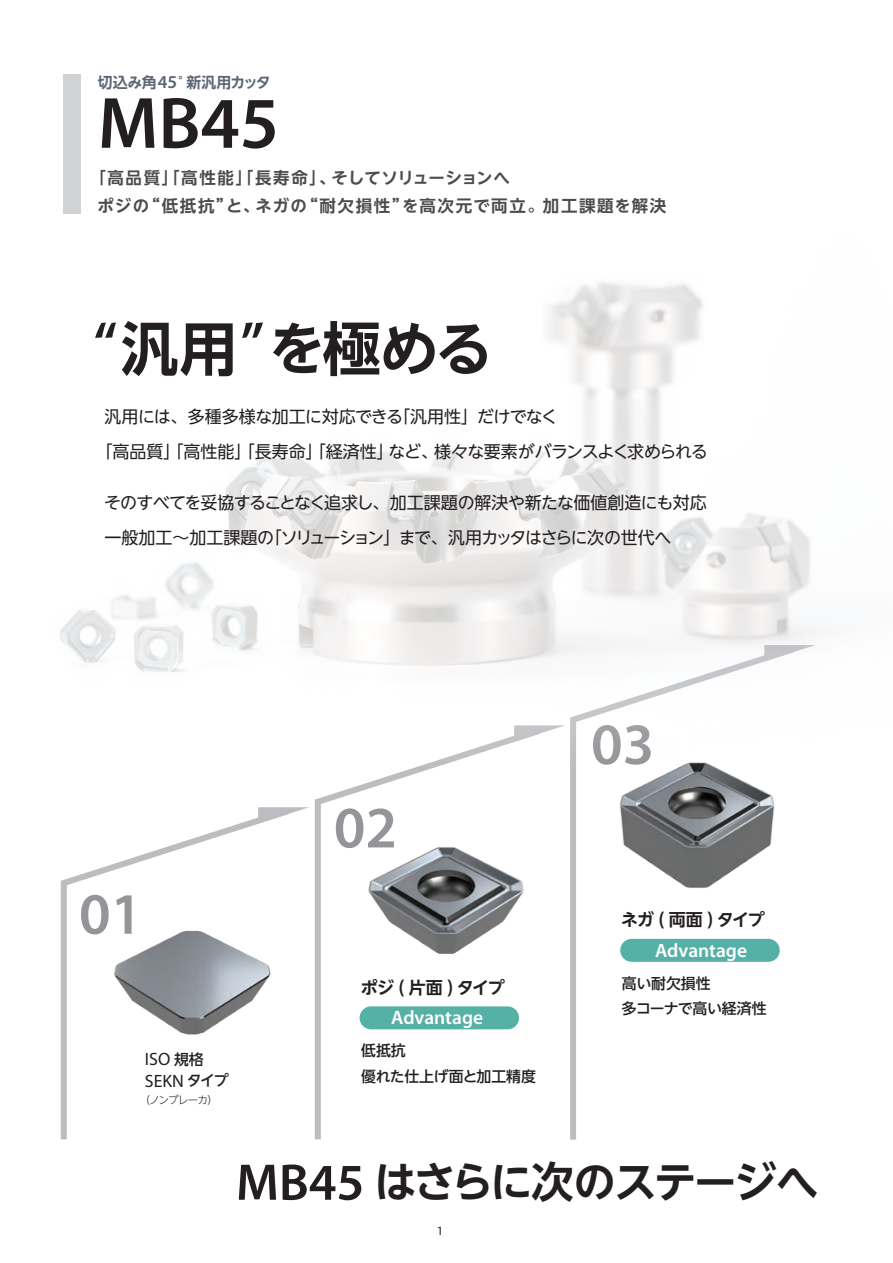
<style>
.page{position:relative;width:893px;height:1263px;background:#fff}
.page>*{position:absolute;margin:0;border:0;box-sizing:border-box;transform-origin:0 0}
.t1{font:600 73.2px "Myriad Pro";color:#231f20}
.t2{font:600 58.95px "Myriad Pro";color:#939598}
.t3{font:700 58.5px "UD Shin Go NT Pro De";letter-spacing:-.04em;color:#231f20}
.t4{font:700 42.45px "UD Shin Go NT Pro De";letter-spacing:-.055em;color:#231f20}
.t5{font:600 19.5px "Myriad Pro";color:#fff}
.t6{font:17.85px/21.3px "Myriad Pro";color:#231f20}
.t7{font:16.95px/35.1px "UD Shin Go NT Pro";letter-spacing:-.035em;color:#231f20}
.t8{font:700 16.95px "UD Shin Go NT Pro De";letter-spacing:-.07em;color:#231f20}
.t9{font:700 16.5px/27.6px "UD Shin Go NT Pro De";letter-spacing:.085em;color:#4b4c4d}
.t10{font:500 14.85px/25.5px "UD Shin Go NT Pro";letter-spacing:-.005em;color:#231f20}
.t11{font:700 14.85px "UD Shin Go NT Pro De";letter-spacing:-.015em;color:#5c6573}
.t12{font:12.75px "Myriad Pro";color:#231f20}
.t13{font:300 10.65px "UD Shin Go NT Pro";letter-spacing:-.09em;color:#231f20}
.s1{font-family:"Myriad Pro";font-weight:600;font-size:18.15px}
.s2{font-family:"Myriad Pro";font-weight:600}
.s3{font-family:"UD Shin Go NT Pro";font-weight:500;font-size:14.85px}
.s4{font-family:"Myriad Pro";font-weight:600;font-size:20.7px}
.s5{font-family:"Myriad Pro";font-weight:600;font-size:51.9px}
</style>
<div class="page">
<svg style="left:60px;top:817px;width:200px;height:323px"></svg>
<svg style="left:314px;top:763px;width:205px;height:377px"></svg>
<svg style="left:570px;top:763px;width:210px;height:377px"></svg>
<svg style="left:258px;top:807px;width:51px;height:16px"></svg>
<div style="left:360px;top:1006px;width:159px;height:23px;background:#55b0a5;border-radius:11px"></div>
<div style="left:620px;top:939px;width:160px;height:23px;background:#55b0a5;border-radius:11px"></div>
<img style="left:94px;top:884px;width:177px;height:197px">
<img style="left:348px;top:803px;width:176px;height:197px">
<img style="left:598px;top:763px;width:182px;height:155px">
<img style="left:60px;top:282px;width:755px;height:481px">
<div style="left:64px;top:74px;width:17px;height:140px;background:#d1d2d4"></div>
<p class="t11" style="left:98px;top:70px;width:174px">切込み角<span class="s1">45</span>°新汎用カッタ</p>
<h1 class="t1" style="left:98px;top:77px;width:183px">MB45</h1>
<p class="t9" style="left:97px;top:164px;width:570px;text-indent:-8px">「高品質」「高性能」「長寿命」、そしてソリューションへ<br>ポジの“低抵抗”と、ネガの“耐欠損性”を高次元で両立。加工課題を解決</p>
<h3 class="t3" style="left:93px;top:301px;width:401px"><span class="s2">“</span>汎用<span class="s2">”</span>を極める</h3>
<p class="t7" style="left:95px;top:399px;width:614px;text-indent:9px">汎用には、多種多様な加工に対応できる「汎用性」だけでなく<br>「高品質」「高性能」「長寿命」「経済性」など、様々な要素がバランスよく求められる</p>
<p class="t7" style="left:104px;top:485px;width:604px">そのすべてを妥協することなく追求し、加工課題の解決や新たな価値創造にも対応一般加工～加工課題の「ソリューション」まで、汎用カッタはさらに次の世代へ</p>
<h2 class="t2" style="left:79px;top:876px;width:65px">01</h2>
<p class="t6" style="left:145px;top:1048px;width:85px">ISO <span class="s3">規格<br></span>SEKN <span class="s3">タイプ</span></p>
<p class="t13" style="left:140px;top:1091px;width:80px">（ノンブレーカ）</p>
<h2 class="t2" style="left:334px;top:790px;width:65px">02</h2>
<p class="t8" style="left:361px;top:973px;width:145px">ポジ <span class="s4">(</span> 片面 <span class="s4">)</span> タイプ</p>
<p class="t5" style="left:391px;top:1005px;width:93px">Advantage</p>
<p class="t10" style="left:361px;top:1037px;width:176px">低抵抗<br>優れた仕上げ面と加工精度</p>
<h2 class="t2" style="left:591px;top:707px;width:65px">03</h2>
<p class="t8" style="left:621px;top:906px;width:145px">ネガ <span class="s4">(</span> 両面 <span class="s4">)</span> タイプ</p>
<p class="t5" style="left:655px;top:938px;width:93px">Advantage</p>
<p class="t10" style="left:622px;top:970px;width:146px">高い耐欠損性<br>多コーナで高い経済性</p>
<h3 class="t4" style="left:236px;top:1148px;width:584px"><span class="s5">MB45</span> はさらに次のステージへ</h3>
<p class="t12" style="left:437px;top:1223px;width:8px">1</p>
</div>
